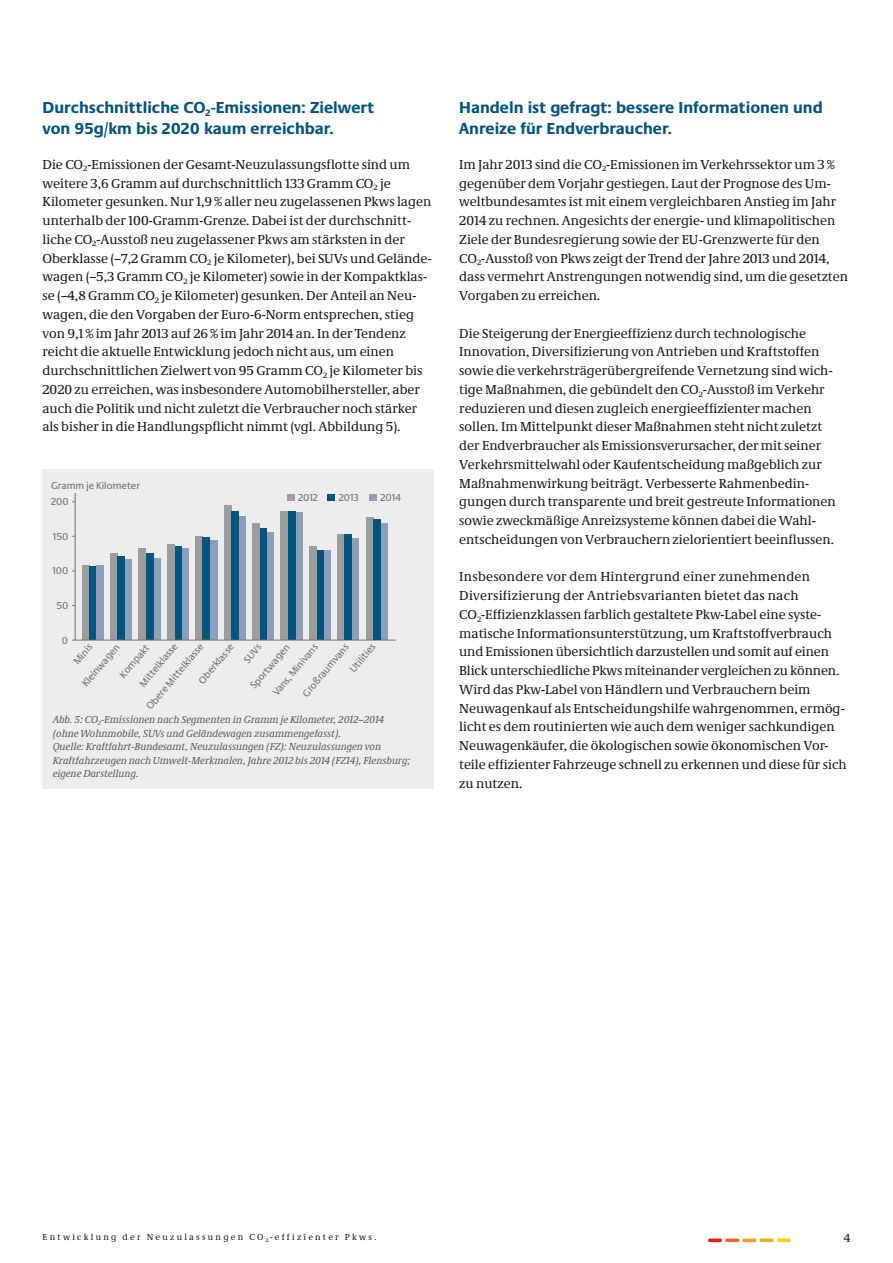
<style>
.page{position:relative;width:893px;height:1263px;background:#fff}
.page>*{position:absolute;margin:0;border:0;box-sizing:border-box;transform-origin:0 0}
.t1{font:700 16.5px/21px "Neue Praxis";color:#00547f}
.t2{font:13.5px/18.8px "Neue Demos";color:#1a1918}
.t3{font:12px "Neue Demos";color:#1a1918}
.t4{font:italic 10.5px/13.5px "Neue Demos";color:#575757}
.t5{font:10.35px/20.9px "Neue Praxis";color:#6f706f;text-align:center}
.t6{font:9px "Neue Demos";letter-spacing:.25em;color:#1a1918}
</style>
<div class="page">
<svg style="left:725px;top:1238px;width:14px;height:4px"></svg>
<svg style="left:708px;top:1238px;width:14px;height:4px"></svg>
<svg style="left:777px;top:1238px;width:14px;height:4px"></svg>
<svg style="left:759px;top:1238px;width:15px;height:4px"></svg>
<svg style="left:742px;top:1238px;width:14px;height:4px"></svg>
<div style="left:43px;top:469px;width:391px;height:320px;background:#ededee"></div>
<svg style="left:74px;top:493px;width:322px;height:148px"></svg>
<div style="left:369px;top:495px;width:8px;height:6px;background:#8c9eb9"></div>
<div style="left:345px;top:534px;width:7px;height:106px;background:#00547f"></div>
<div style="left:373px;top:519px;width:7px;height:121px;background:#00547f"></div>
<p class="t1" style="left:43px;top:96px;width:333px">Durchschnittliche CO<sub>2</sub>-Emissionen: Zielwert von 95g/km bis 2020 kaum erreichbar.</p>
<p class="t1" style="left:459px;top:96px;width:365px">Handeln ist gefragt: bessere Informationen und<br>Anreize für Endverbraucher.</p>
<p class="t2" style="left:43px;top:155px;width:391px">Die CO<sub>2</sub>-Emissionen der Gesamt-Neuzulassungsflotte sind um weitere 3,6 Gramm auf durchschnittlich 133 Gramm CO<sub>2</sub> je Kilometer gesunken. Nur 1,9 % aller neu zugelassenen Pkws lagen unterhalb der 100-Gramm-Grenze. Dabei ist der durchschnitt&shy;liche CO<sub>2</sub>-Ausstoß neu zugelassener Pkws am stärksten in der Oberklasse (–7,2 Gramm CO<sub>2</sub> je Kilometer), bei SUVs und Gelände&shy;wagen (–5,3 Gramm CO<sub>2</sub> je Kilometer) sowie in der Kompaktklas&shy;se (–4,8 Gramm CO<sub>2</sub> je Kilometer) gesunken. Der Anteil an Neu&shy;wagen, die den Vorgaben der Euro-6-Norm entsprechen, stieg von 9,1 % im Jahr 2013 auf 26 % im Jahr 2014 an. In der Tendenz reicht die aktuelle Entwicklung jedoch nicht aus, um einen durchschnittlichen Zielwert von 95 Gramm CO<sub>2</sub> je Kilometer bis 2020 zu erreichen, was insbesondere Automobilhersteller, aber auch die Politik und nicht zuletzt die Verbraucher noch stärker als bisher in die Handlungspflicht nimmt (vgl. Abbildung 5).</p>
<p class="t2" style="left:459px;top:155px;width:390px">Im Jahr 2013 sind die CO<sub>2</sub>-Emissionen im Verkehrssektor um 3 % gegenüber dem Vorjahr gestiegen. Laut der Prognose des Um&shy;weltbundesamtes ist mit einem vergleichbaren Anstieg im Jahr 2014 zu rechnen. Angesichts der energie- und klimapolitischen Ziele der Bundesregierung sowie der EU-Grenzwerte für den CO<sub>2</sub>-Ausstoß von Pkws zeigt der Trend der Jahre 2013 und 2014, dass vermehrt Anstrengungen notwendig sind, um die gesetzten Vorgaben zu erreichen.</p>
<p class="t2" style="left:459px;top:323px;width:378px">Die Steigerung der Energieeffizienz durch technologische Innovation, Diversifizierung von Antrieben und Kraftstoffen sowie die verkehrsträgerübergreifende Vernetzung sind wich&shy;tige Maßnahmen, die gebündelt den CO<sub>2</sub>-Ausstoß im Verkehr reduzieren und diesen zugleich energieeffizienter machen sollen. Im Mittelpunkt dieser Maßnahmen steht nicht zuletzt der Endverbraucher als Emissionsverursacher, der mit seiner Verkehrsmittelwahl oder Kaufentscheidung maßgeblich zur Maßnahmenwirkung beiträgt. Verbesserte Rahmenbedin&shy;gungen durch transparente und breit gestreute Informationen sowie zweckmäßige Anreizsysteme können dabei die Wahl&shy;entscheidungen von Verbrauchern zielorientiert beeinflussen.</p>
<p class="t2" style="left:459px;top:567px;width:389px">Insbesondere vor dem Hintergrund einer zunehmenden -Diversifizierung der Antriebsvarianten bietet das nach CO<sub>2</sub>-Effizienzklassen farblich gestaltete Pkw-Label eine syste&shy;matische Informationsunterstützung, um Kraftstoffverbrauch und Emissionen übersichtlich darzustellen und somit auf einen Blick unterschiedliche Pkws miteinander vergleichen zu können.<br>Wird das Pkw-Label von Händlern und Verbrauchern beim Neuwagenkauf als Entscheidungshilfe wahrgenommen, ermög&shy;licht es dem routinierten wie auch dem weniger sachkundigen Neuwagenkäufer, die ökologischen sowie ökonomischen Vor&shy;teile effizienter Fahrzeuge schnell zu erkennen und diese für sich zu nutzen.</p>
<p class="t5" style="left:51px;top:475px;width:90px">Gramm je Kilometer</p>
<p class="t5" style="left:298px;top:487px;width:21px">2012</p>
<p class="t5" style="left:339px;top:487px;width:22px">2013</p>
<p class="t5" style="left:380px;top:487px;width:22px">2014</p>
<p class="t5" style="left:51px;top:491px;width:19px">200</p>
<p class="t5" style="left:53px;top:526px;width:17px">150</p>
<p class="t5" style="left:52px;top:560px;width:17px">100</p>
<p class="t5" style="left:56px;top:595px;width:13px">50</p>
<p class="t5" style="left:62px;top:630px;width:8px">0</p>
<p class="t5" style="left:140px;top:701px;width:85px;rotate:-50deg">Obere Mittelklasse</p>
<p class="t5" style="left:133px;top:679px;width:55px;rotate:-50deg">Mittelklasse</p>
<p class="t5" style="left:192px;top:675px;width:50px;rotate:-50deg">Oberklasse</p>
<p class="t5" style="left:238px;top:655px;width:23px;rotate:-50deg">SUVs</p>
<p class="t5" style="left:60px;top:665px;width:54px;rotate:-50deg">Minis<br>Kleinwagen</p>
<p class="t5" style="left:113px;top:670px;width:42px;rotate:-50deg">Kompakt</p>
<p class="t5" style="left:328px;top:651px;width:36px;text-align:left;text-indent:-49px;rotate:-50deg">Großraumvans<br>Utilities</p>
<p class="t4" style="left:53px;top:713px;width:359px">Abb. 5: CO<sub>2</sub>-Emissionen nach Segmenten in Gramm je Kilometer, 2012–2014 (ohne Wohnmobile, SUVs und Geländewagen zusammengefasst).<br>Quelle: Kraftfahrt-Bundesamt, Neuzulassungen (FZ): Neuzulassungen von Kraftfahrzeugen nach Umwelt-Merkmalen, Jahre 2012 bis 2014 (FZ14), Flensburg; eigene Darstellung.</p>
<p class="t5" style="left:267px;top:687px;width:66px;rotate:-50deg">Vans, Minivans</p>
<p class="t5" style="left:244px;top:680px;width:57px;rotate:-50deg">Sportwagen</p>
<p class="t6" style="left:43px;top:1231px;width:336px">Entwicklung der Neuzulassungen CO <sub>2</sub>-effizienter Pkws.</p>
<p class="t3" style="left:844px;top:1230px;width:8px">4</p>
</div>
